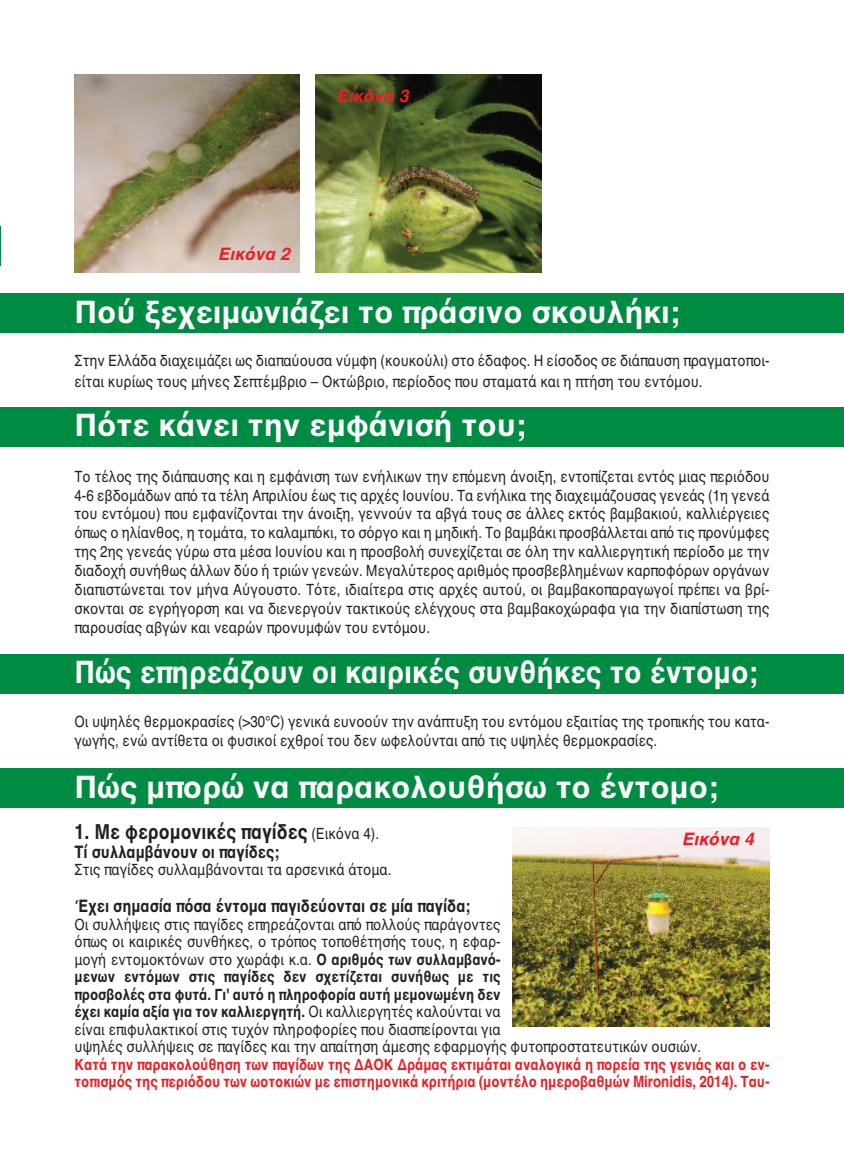
<style>
.page{position:relative;width:844px;height:1166px;background:#fff}
.page>*{position:absolute;margin:0;border:0;box-sizing:border-box;transform-origin:0 0}
.t1{font:700 31.5px "Helvetica";color:#fff}
.t2{font:700 31.5px "Helvetica";color:#fff;scale:.91 1}
.t3{font:700 21px "Helvetica";color:#231f20;scale:.85 1}
.t4{font:700 17.5px "Helvetica";color:#231f20;scale:.85 1}
.t5{font:italic 700 17.5px "Helvetica";color:#ee1d23}
.t6{font:15.75px/18.9px "Helvetica";color:#231f20;scale:.85 1}
.t7{font:700 15.75px/17.5px "Helvetica";color:#ee1d23;scale:.85 1}
.s1{font-weight:400;font-size:15.75px}
.s2{font-weight:700}
</style>
<div class="page">
<hr style="left:0;top:226px;width:1px;height:39px;background:#008b43">
<div style="left:0;top:294px;width:843px;height:39px;background:#008b43"></div>
<div style="left:0;top:407px;width:843px;height:40px;background:#008b43"></div>
<div style="left:0;top:654px;width:843px;height:40px;background:#008b43"></div>
<img style="left:74px;top:74px;width:225px;height:199px">
<img style="left:316px;top:74px;width:225px;height:199px">
<img style="left:512px;top:828px;width:257px;height:198px">
<div style="left:0;top:768px;width:843px;height:40px;background:#008b43"></div>
<p class="t5" style="left:336px;top:86px;width:74px">Εικόνα 3</p>
<p class="t5" style="left:218px;top:244px;width:74px">Εικόνα 2</p>
<h1 class="t1" style="left:74px;top:293px;width:607px">Πού ξεχειμωνιάζει το πράσινο σκουλήκι;</h1>
<p class="t6" style="left:74px;top:350px;width:819px;line-height:21px">Στην Ελλάδα διαχειμάζει ως διαπαύουσα νύμφη (κουκούλι) στο έδαφος. Η είσοδος σε διάπαυση πραγματοποι&shy;είται κυρίως τους μήνες Σεπτέμβριο – Οκτώβριο, περίοδος που σταματά και η πτήση του εντόμου.</p>
<h1 class="t1" style="left:74px;top:407px;width:453px">Πότε κάνει την εμφάνισή του;</h1>
<p class="t6" style="left:74px;top:467px;width:819px;text-align:justify">Το τέλος της διάπαυσης και η εμφάνιση των ενήλικων την επόμενη άνοιξη, εντοπίζεται εντός μιας περιόδου 4-6 εβδομάδων από τα τέλη Απριλίου έως τις αρχές Ιουνίου. Τα ενήλικα της διαχειμάζουσας γενεάς (1η γενεά του εντόμου) που εμφανίζονται την άνοιξη, γεννούν τα αβγά τους σε άλλες εκτός βαμβακιού, καλλιέργειες όπως ο ηλίανθος, η τομάτα, το καλαμπόκι, το σόργο και η μηδική. Το βαμβάκι προσβάλλεται από τις προνύμφες της 2ης γενεάς γύρω στα μέσα Ιουνίου και η προσβολή συνεχίζεται σε όλη την καλλιεργητική περίοδο με την διαδοχή συνήθως άλλων δύο ή τριών γενεών. Μεγαλύτερος αριθμός προσβεβλημένων καρποφόρων οργάνων διαπιστώνεται τον μήνα Αύγουστο. Τότε, ιδιαίτερα στις αρχές αυτού, οι βαμβακοπαραγωγοί πρέπει να βρί&shy;σκονται σε εγρήγορση και να διενεργούν τακτικούς ελέγχους στα βαμβακοχώραφα για την διαπίστωση της παρουσίας αβγών και νεαρών προνυμφών του εντόμου.</p>
<h1 class="t2" style="left:74px;top:654px;width:752px">Πώς επηρεάζουν οι καιρικές συνθήκες το έντομο;</h1>
<p class="t6" style="left:74px;top:712px;width:819px">Οι υψηλές θερμοκρασίες (&gt;30°C) γενικά ευνοούν την ανάπτυξη του εντόμου εξαιτίας της τροπικής του κατα&shy;γωγής, ενώ αντίθετα οι φυσικοί εχθροί του δεν ωφελούνται από τις υψηλές θερμοκρασίες.</p>
<h1 class="t1" style="left:74px;top:768px;width:645px">Πώς μπορώ να παρακολουθήσω το έντομο;</h1>
<h2 class="t3" style="left:74px;top:819px;width:360px">1. Με φερομονικές παγίδες <span class="s1">(Εικόνα 4).</span></h2>
<p class="t4" style="left:74px;top:842px;width:242px">Τί συλλαμβάνουν οι παγίδες;</p>
<p class="t6" style="left:74px;top:860px;width:374px">Στις παγίδες συλλαμβάνονται τα αρσενικά άτομα.</p>
<p class="t4" style="left:74px;top:896px;width:467px">Έχει σημασία πόσα έντομα παγιδεύονται σε μία παγίδα;</p>
<p class="t6" style="left:74px;top:915px;width:738px;line-height:17.5px">Οι συλλήψεις στις παγίδες επηρεάζονται από πολλούς παράγοντες<br>όπως οι καιρικές συνθήκες, ο τρόπος τοποθέτησής τους, η εφαρ-<br>μογή εντομοκτόνων στο χωράφι κ.α. <span class="s2">Ο αριθμός των συλλαμβανό-<br>μενων εντόμων στις παγίδες δεν σχετίζεται συνήθως με τις<br>προσβολές στα φυτά. Γι' αυτό η πληροφορία αυτή μεμονωμένη δεν<br>έχει καμία αξία για τον καλλιεργητή.</span> Οι καλλιεργητές καλούνται να<br>είναι επιφυλακτικοί στις τυχόν πληροφορίες που διασπείρονται για<br>υψηλές συλλήψεις σε παγίδες και την απαίτηση άμεσης εφαρμογής φυτοπροστατευτικών ουσιών.</p>
<p class="t7" style="left:74px;top:1055px;width:819px">Κατά την παρακολούθηση των παγίδων της ΔΑΟΚ Δράμας εκτιμάται αναλογικά η πορεία της γενιάς και ο εν&shy;τοπισμός της περιόδου των ωοτοκιών με επιστημονικά κριτήρια (μοντέλο ημεροβαθμών Mironidis, 2014). Ταυ-</p>
<p class="t5" style="left:681px;top:829px;width:74px">Εικόνα 4</p>
</div>
